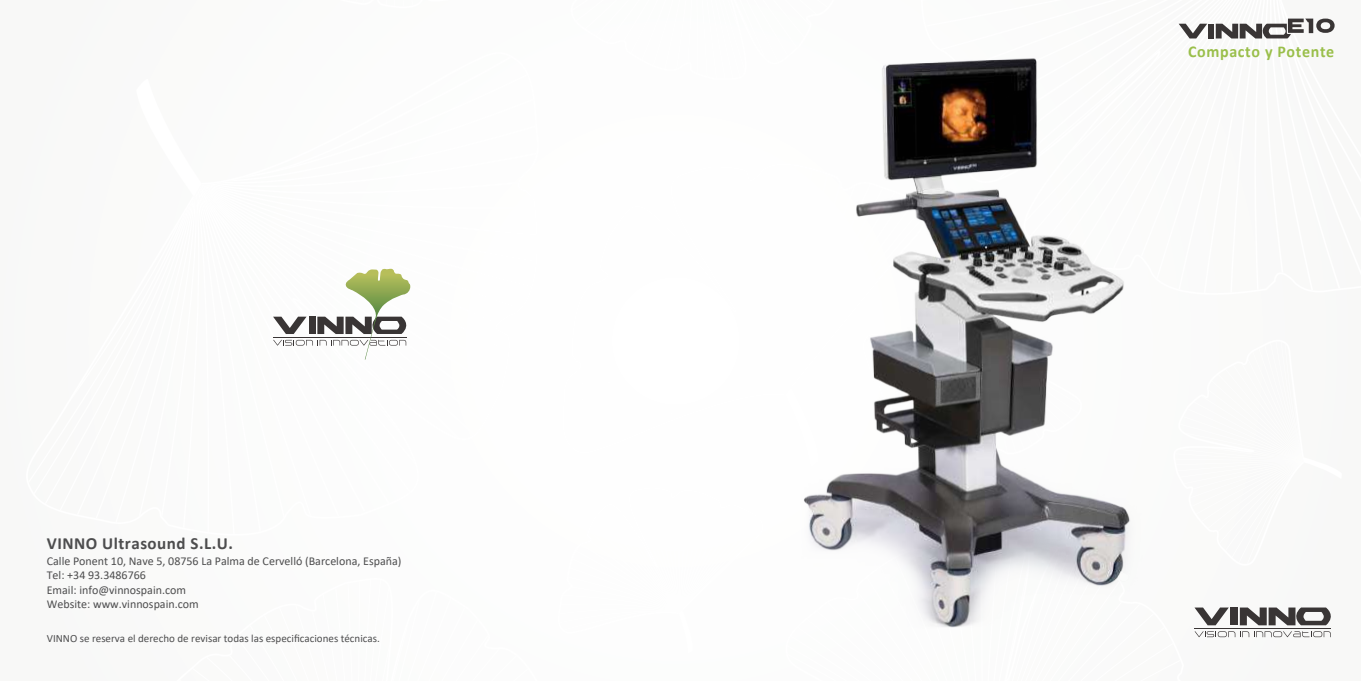
<style>
.page{position:relative;width:1361px;height:681px;background:#fff}
.page>*{position:absolute;margin:0;border:0;box-sizing:border-box;transform-origin:0 0}
.t1{font:700 17px "Calibri";letter-spacing:.03em;color:#4d4d4e}
.t2{font:700 16.5px "Calibri";letter-spacing:.04em;color:#9abf4b}
.t3{font:12px/14.3px "Calibri";color:#4d4d4e}
.t4{font:11px "Calibri";color:#4d4d4e}
</style>
<div class="page">
<svg style="left:273px;top:285px;width:138px;height:75px"></svg>
<hr style="left:273px;top:337px;width:133px;height:1px;background:#393535">
<img style="left:345px;top:268px;width:65px;height:91px">
<svg style="left:1178px;top:18px;width:157px;height:620px"></svg>
<img style="left:804px;top:58px;width:327px;height:570px">
<h1 class="t1" style="left:47px;top:531px;width:188px">VINNO Ultrasound S.L.U.</h1>
<p class="t3" style="left:47px;top:553px;width:356px">Calle Ponent 10, Nave 5, 08756 La Palma de Cervelló (Barcelona, España)<br>Tel: +34 93.3486766<br>Email: info@vinnospain.com<br>Website: www.vinnospain.com</p>
<p class="t4" style="left:47px;top:630px;width:335px">VINNO se reserva el derecho de revisar todas las especificaciones técnicas.</p>
<h2 class="t2" style="left:1188px;top:39px;width:148px">Compacto y Potente</h2>
</div>
